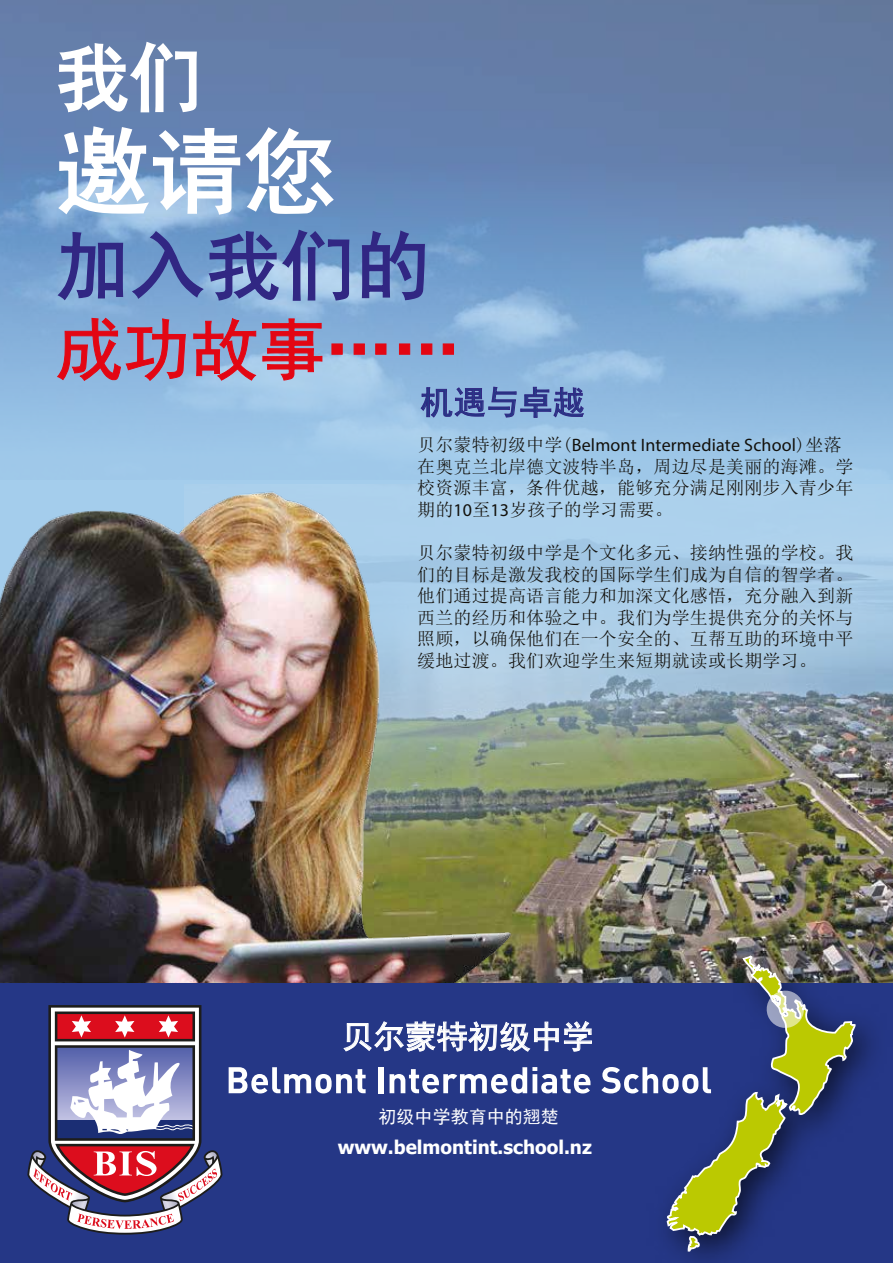
<style>
.page{position:relative;width:893px;height:1263px;background:#fff}
.page>*{position:absolute;margin:0;border:0;box-sizing:border-box;transform-origin:0 0}
.t1{font:93px "Sim Hei";color:#fff}
.t2{font:75px "Sim Hei";color:#312783}
.t3{font:73.5px "Sim Hei";color:#fff}
.t4{font:67.5px "Sim Hei";color:#e30613}
.t5{font:33px "Sim Hei";color:#253786}
.t6{font:31.5px "Sim Hei";color:#fff}
.t7{font:700 18.75px "Tahoma";color:#fff}
.t8{font:18px/21.6px "N Sim Sun";letter-spacing:.01em;color:#13110c;text-align:justify}
.t9{font:18px "Myriad Pro";letter-spacing:.01em;color:#13110c}
.t10{font:18px "Sim Hei";color:#fff}
.s1{font-family:"N Sim Sun"}
.s2{font-family:"Myriad Pro"}
</style>
<div class="page">
<img style="left:0;top:0;width:893px;height:479px">
<img style="left:516px;top:485px;width:377px;height:498px">
<img style="left:0;top:482px;width:516px;height:501px">
<div style="left:0;top:983px;width:893px;height:280px;background:#253786"></div>
<svg style="left:229px;top:1067px;width:137px;height:26px"></svg>
<div style="left:379px;top:1067px;width:5px;height:26px;background:#fff"></div>
<svg style="left:390px;top:1067px;width:200px;height:26px"></svg>
<svg style="left:601px;top:1067px;width:37px;height:26px"></svg>
<svg style="left:27px;top:1005px;width:195px;height:229px"></svg>
<svg style="left:420px;top:386px;width:165px;height:32px;background:#7793c7"></svg>
<img style="left:638px;top:927px;width:255px;height:334px">
<svg style="left:666px;top:954px;width:191px;height:298px"></svg>
<svg style="left:764px;top:988px;width:42px;height:42px"></svg>
<svg style="left:56px;top:40px;width:142px;height:74px"></svg>
<svg style="left:57px;top:125px;width:278px;height:91px"></svg>
<svg style="left:56px;top:231px;width:68px;height:71px;background:#6c8ec4"></svg>
<svg style="left:130px;top:229px;width:220px;height:73px;background:#7497c9"></svg>
<svg style="left:361px;top:229px;width:65px;height:72px;background:#6889c0"></svg>
<svg style="left:56px;top:317px;width:130px;height:64px;background:#929dc3"></svg>
<svg style="left:193px;top:317px;width:130px;height:64px;background:#9d9dbf"></svg>
<svg style="left:331px;top:343px;width:56px;height:12px"></svg>
<svg style="left:399px;top:343px;width:55px;height:12px"></svg>
<svg style="left:343px;top:1021px;width:249px;height:31px"></svg>
<h3 class="t3" style="left:56px;top:40px;width:148px">我们</h3>
<h1 class="t1" style="left:57px;top:124px;width:280px">邀请您</h1>
<h2 class="t2" style="left:56px;top:228px;width:376px">加入我们的</h2>
<h3 class="t4" style="left:56px;top:315px;width:406px">成功故事……</h3>
<h3 class="t5" style="left:420px;top:386px;width:166px">机遇与卓越</h3>
<p class="t9" style="left:417px;top:434px;width:426px"><span class="s1">贝尔蒙特初级中学(</span>Belmont Intermediate School<span class="s1">)坐落</span></p>
<p class="t8" style="left:417px;top:455px;width:438px">在奥克兰北岸德文波特半岛，周边尽是美丽的海滩。学校资源丰富，条件优越，能够充分满足刚刚步入青少年期的<span class="s2">10</span>至<span class="s2">13</span>岁孩子的学习需要。</p>
<p class="t8" style="left:417px;top:542px;width:438px">贝尔蒙特初级中学是个文化多元、接纳性强的学校。我们的目标是激发我校的国际学生们成为自信的智学者。他们通过提高语言能力和加深文化感悟，充分融入到新西兰的经历和体验之中。我们为学生提供充分的关怀与照顾，以确保他们在一个安全的、互帮互助的环境中平缓地过渡。我们欢迎学生来短期就读或长期学习。</p>
<h3 class="t6" style="left:342px;top:1020px;width:253px">贝尔蒙特初级中学</h3>
<p class="t10" style="left:379px;top:1108px;width:181px">初级中学教育中的翘楚</p>
<p class="t7" style="left:338px;top:1134px;width:256px">www.belmontint.school.nz</p>
</div>
